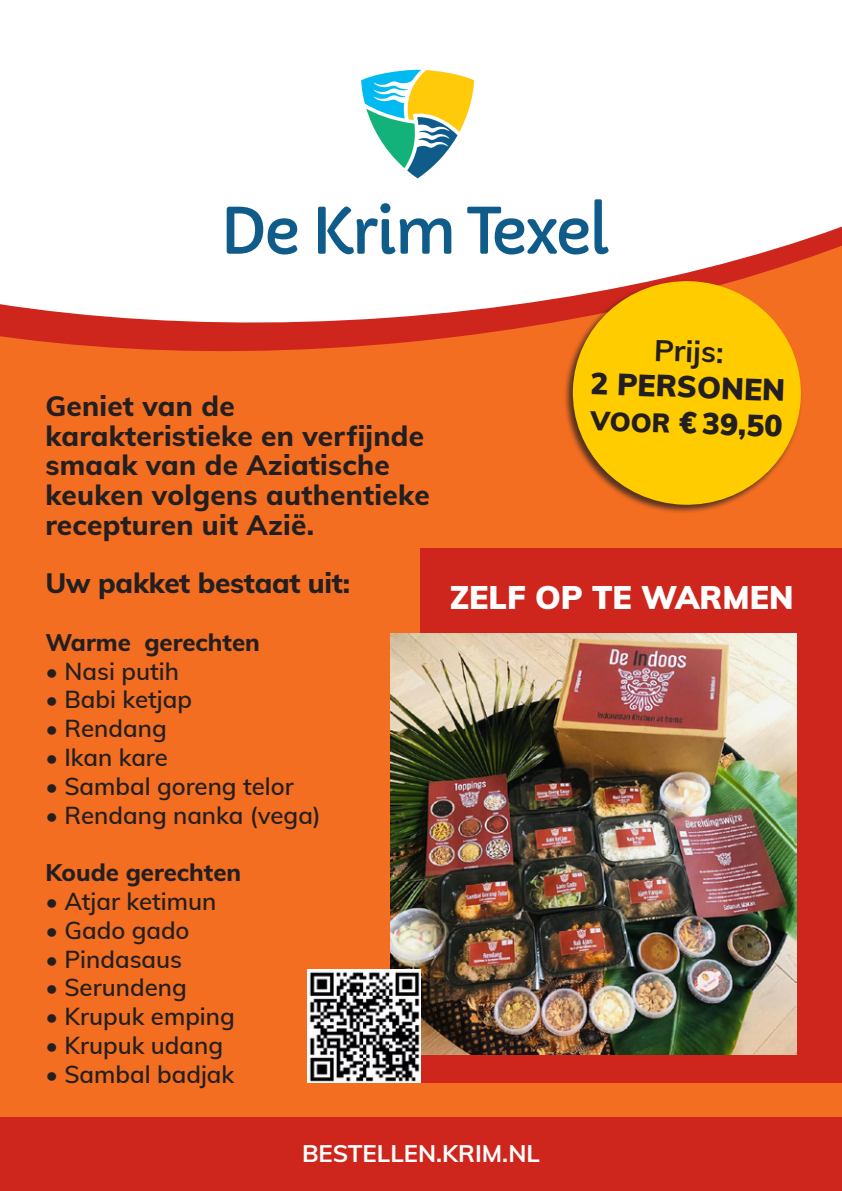
<style>
.page{position:relative;width:842px;height:1191px;background:#f36e21}
.page>*{position:absolute;margin:0;border:0;box-sizing:border-box;transform-origin:0 0}
.t1{font:900 32px "Mulish";color:#fff}
.t2{font:900 30px "Mulish";color:#231f20}
.t3{font:700 30px "Mulish";color:#231f20}
.t4{font:800 28px "Mulish";letter-spacing:.01em;color:#231f20}
.t5{font:800 28px "Mulish";letter-spacing:-.01em;color:#231f20}
.t6{font:600 24px "Mulish";color:#231f20}
.t7{font:800 24px "Mulish";color:#231f20}
.t8{font:700 24px "Mulish";color:#fff}
.s1{font-size:26.2px}
</style>
<div class="page">
<svg style="left:0;top:0;width:842px;height:349px;background:#faeae7"></svg>
<svg style="left:361px;top:70px;width:113px;height:108px;background:#add1aa"></svg>
<svg style="left:227px;top:207px;width:70px;height:47px;background:#90b4c9"></svg>
<svg style="left:318px;top:203px;width:133px;height:52px;background:#aac5d6"></svg>
<svg style="left:467px;top:199px;width:142px;height:55px;background:#abc6d6"></svg>
<div style="left:564px;top:279px;width:238px;height:234px;background:#231f20;opacity:.75"></div>
<svg style="left:571px;top:279px;width:232px;height:228px;fill:#fc0"></svg>
<div style="left:421px;top:548px;width:421px;height:534px;background:#ce261c"></div>
<img style="left:390px;top:633px;width:407px;height:421px">
<div style="left:0;top:1118px;width:842px;height:73px;background:#ce261c"></div>
<img style="left:308px;top:969px;width:113px;height:113px">
<p class="t4" style="left:45px;top:386px;width:191px">Geniet van de</p>
<p class="t4" style="left:45px;top:415px;width:380px">karakteristieke en verfijnde</p>
<p class="t4" style="left:45px;top:445px;width:346px">smaak van de Aziatische</p>
<p class="t4" style="left:45px;top:474px;width:386px">keuken volgens authentieke</p>
<p class="t4" style="left:45px;top:504px;width:270px">recepturen uit Azië.</p>
<p class="t5" style="left:45px;top:562px;width:306px">Uw pakket bestaat uit:</p>
<p class="t7" style="left:45px;top:624px;width:216px">Warme gerechten</p>
<p class="t6" style="left:45px;top:653px;width:135px">• Nasi putih</p>
<p class="t6" style="left:45px;top:682px;width:148px">• Babi ketjap</p>
<p class="t6" style="left:45px;top:711px;width:123px">• Rendang</p>
<p class="t6" style="left:45px;top:740px;width:124px">• Ikan kare</p>
<p class="t6" style="left:45px;top:768px;width:250px">• Sambal goreng telor</p>
<p class="t6" style="left:45px;top:797px;width:277px">• Rendang nanka (vega)</p>
<p class="t7" style="left:45px;top:855px;width:197px">Koude gerechten</p>
<p class="t6" style="left:45px;top:884px;width:173px">• Atjar ketimun</p>
<p class="t6" style="left:45px;top:912px;width:146px">• Gado gado</p>
<p class="t6" style="left:45px;top:941px;width:138px">• Pindasaus</p>
<p class="t6" style="left:45px;top:970px;width:143px">• Serundeng</p>
<p class="t6" style="left:45px;top:999px;width:191px">• Krupuk emping</p>
<p class="t6" style="left:45px;top:1028px;width:179px">• Krupuk udang</p>
<p class="t6" style="left:45px;top:1056px;width:191px">• Sambal badjak</p>
<p class="t3" style="left:655px;top:328px;width:71px;rotate:2deg">Prijs:</p>
<p class="t2" style="left:591px;top:361px;width:196px;rotate:2deg">2 PERSONEN</p>
<p class="t2" style="left:591px;top:397px;width:193px;rotate:2deg"><span class="s1">VOOR</span> € 39,50</p>
<p class="t1" style="left:449px;top:574px;width:346px">ZELF OP TE WARMEN</p>
<p class="t8" style="left:302px;top:1136px;width:239px">BESTELLEN.KRIM.NL</p>
</div>
